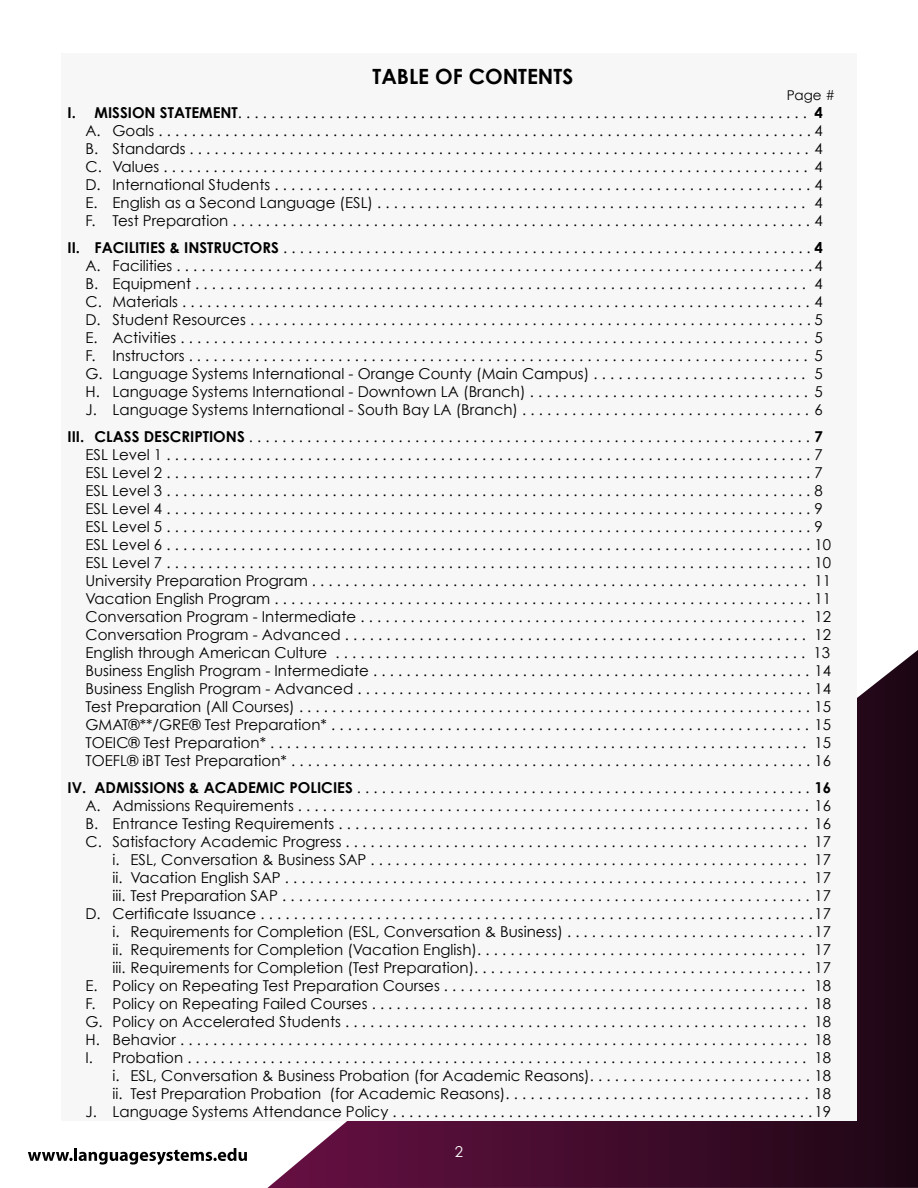
<style>
.page{position:relative;width:918px;height:1188px;background:#fff}
.page>*{position:absolute;margin:0;border:0;box-sizing:border-box;transform-origin:0 0}
.t1{font:700 21px "Century Gothic";color:#000}
.t2{font:15px/18px "Century Gothic";color:#000;text-align:justify}
.t3{font:15px "Century Gothic";color:#fff}
.t4{font:13.5px "Century Gothic";color:#000}
.s1{font-weight:700}
</style>
<div class="page">
<div style="left:61px;top:54px;width:796px;height:540px;background:#f7f7f7"></div>
<svg style="left:267px;top:650px;width:651px;height:538px;background:#3f172f"></svg>
<div style="left:61px;top:90px;width:796px;height:1031px;background:#f7f7f7"></div>
<svg style="left:28px;top:1148px;width:219px;height:17px"></svg>
<h1 class="t1" style="left:373px;top:63px;width:202px">TABLE OF CONTENTS</h1>
<p class="t4" style="left:787px;top:87px;width:50px">Page #</p>
<p class="t2" style="left:86px;top:103px;width:739px;text-indent:-18px"><span class="s1">I. MISSION STATEMENT</span>. . . . . . . . . . . . . . . . . . . . . . . . . . . . . . . . . . . . . . . . . . . . . . . . . . . . . . . . . . . . . . . . . . . . . <span class="s1">4<br></span>A. Goals . . . . . . . . . . . . . . . . . . . . . . . . . . . . . . . . . . . . . . . . . . . . . . . . . . . . . . . . . . . . . . . . . . . . . . . . . . . . . . . 4<br>B. Standards . . . . . . . . . . . . . . . . . . . . . . . . . . . . . . . . . . . . . . . . . . . . . . . . . . . . . . . . . . . . . . . . . . . . . . . . . . . 4<br>C. Values . . . . . . . . . . . . . . . . . . . . . . . . . . . . . . . . . . . . . . . . . . . . . . . . . . . . . . . . . . . . . . . . . . . . . . . . . . . . . . 4<br>D. International Students . . . . . . . . . . . . . . . . . . . . . . . . . . . . . . . . . . . . . . . . . . . . . . . . . . . . . . . . . . . . . . . . . 4<br>E. English as a Second Language (ESL) . . . . . . . . . . . . . . . . . . . . . . . . . . . . . . . . . . . . . . . . . . . . . . . . . . . . 4<br>F. Test Preparation . . . . . . . . . . . . . . . . . . . . . . . . . . . . . . . . . . . . . . . . . . . . . . . . . . . . . . . . . . . . . . . . . . . . . . 4</p>
<p class="t2" style="left:86px;top:238px;width:739px;text-indent:-18px"><span class="s1">II. FACILITIES &amp; INSTRUCTORS</span> . . . . . . . . . . . . . . . . . . . . . . . . . . . . . . . . . . . . . . . . . . . . . . . . . . . . . . . . . . . . . . . . <span class="s1">4<br></span>A. Facilities . . . . . . . . . . . . . . . . . . . . . . . . . . . . . . . . . . . . . . . . . . . . . . . . . . . . . . . . . . . . . . . . . . . . . . . . . . . . . 4<br>B. Equipment . . . . . . . . . . . . . . . . . . . . . . . . . . . . . . . . . . . . . . . . . . . . . . . . . . . . . . . . . . . . . . . . . . . . . . . . . . 4<br>C. Materials . . . . . . . . . . . . . . . . . . . . . . . . . . . . . . . . . . . . . . . . . . . . . . . . . . . . . . . . . . . . . . . . . . . . . . . . . . . . 4<br>D. Student Resources . . . . . . . . . . . . . . . . . . . . . . . . . . . . . . . . . . . . . . . . . . . . . . . . . . . . . . . . . . . . . . . . . . . . 5<br>E. Activities . . . . . . . . . . . . . . . . . . . . . . . . . . . . . . . . . . . . . . . . . . . . . . . . . . . . . . . . . . . . . . . . . . . . . . . . . . . . 5<br>F. Instructors . . . . . . . . . . . . . . . . . . . . . . . . . . . . . . . . . . . . . . . . . . . . . . . . . . . . . . . . . . . . . . . . . . . . . . . . . . . 5<br>G. Language Systems International - Orange County (Main Campus) . . . . . . . . . . . . . . . . . . . . . . . . . . 5<br>H. Language Systems International - Downtown LA (Branch) . . . . . . . . . . . . . . . . . . . . . . . . . . . . . . . . . . 5<br>J. Language Systems International - South Bay LA (Branch) . . . . . . . . . . . . . . . . . . . . . . . . . . . . . . . . . . . 6</p>
<p class="t2" style="left:86px;top:427px;width:747px;text-align:left;text-indent:-18px"><span class="s1">III. CLASS DESCRIPTIONS</span> . . . . . . . . . . . . . . . . . . . . . . . . . . . . . . . . . . . . . . . . . . . . . . . . . . . . . . . . . . . . . . . . . . . . <span class="s1">7<br></span>ESL Level 1 . . . . . . . . . . . . . . . . . . . . . . . . . . . . . . . . . . . . . . . . . . . . . . . . . . . . . . . . . . . . . . . . . . . . . . . . . . . . . . 7<br>ESL Level 2 . . . . . . . . . . . . . . . . . . . . . . . . . . . . . . . . . . . . . . . . . . . . . . . . . . . . . . . . . . . . . . . . . . . . . . . . . . . . . . 7<br>ESL Level 3 . . . . . . . . . . . . . . . . . . . . . . . . . . . . . . . . . . . . . . . . . . . . . . . . . . . . . . . . . . . . . . . . . . . . . . . . . . . . . . 8<br>ESL Level 4 . . . . . . . . . . . . . . . . . . . . . . . . . . . . . . . . . . . . . . . . . . . . . . . . . . . . . . . . . . . . . . . . . . . . . . . . . . . . . . 9<br>ESL Level 5 . . . . . . . . . . . . . . . . . . . . . . . . . . . . . . . . . . . . . . . . . . . . . . . . . . . . . . . . . . . . . . . . . . . . . . . . . . . . . . 9<br>ESL Level 6 . . . . . . . . . . . . . . . . . . . . . . . . . . . . . . . . . . . . . . . . . . . . . . . . . . . . . . . . . . . . . . . . . . . . . . . . . . . . . . 10<br>ESL Level 7 . . . . . . . . . . . . . . . . . . . . . . . . . . . . . . . . . . . . . . . . . . . . . . . . . . . . . . . . . . . . . . . . . . . . . . . . . . . . . . 10<br>University Preparation Program . . . . . . . . . . . . . . . . . . . . . . . . . . . . . . . . . . . . . . . . . . . . . . . . . . . . . . . . . . . . 11<br>Vacation English Program . . . . . . . . . . . . . . . . . . . . . . . . . . . . . . . . . . . . . . . . . . . . . . . . . . . . . . . . . . . . . . . . . 11<br>Conversation Program - Intermediate . . . . . . . . . . . . . . . . . . . . . . . . . . . . . . . . . . . . . . . . . . . . . . . . . . . . . . 12<br>Conversation Program - Advanced . . . . . . . . . . . . . . . . . . . . . . . . . . . . . . . . . . . . . . . . . . . . . . . . . . . . . . . . 12<br>English through American Culture . . . . . . . . . . . . . . . . . . . . . . . . . . . . . . . . . . . . . . . . . . . . . . . . . . . . . . . . . 13<br>Business English Program - Intermediate . . . . . . . . . . . . . . . . . . . . . . . . . . . . . . . . . . . . . . . . . . . . . . . . . . . . . 14<br>Business English Program - Advanced . . . . . . . . . . . . . . . . . . . . . . . . . . . . . . . . . . . . . . . . . . . . . . . . . . . . . . . 14<br>Test Preparation (All Courses) . . . . . . . . . . . . . . . . . . . . . . . . . . . . . . . . . . . . . . . . . . . . . . . . . . . . . . . . . . . . . . 15<br>GMAT®**/GRE® Test Preparation* . . . . . . . . . . . . . . . . . . . . . . . . . . . . . . . . . . . . . . . . . . . . . . . . . . . . . . . . . . 15<br>TOEIC® Test Preparation* . . . . . . . . . . . . . . . . . . . . . . . . . . . . . . . . . . . . . . . . . . . . . . . . . . . . . . . . . . . . . . . . . 15<br>TOEFL® iBT Test Preparation* . . . . . . . . . . . . . . . . . . . . . . . . . . . . . . . . . . . . . . . . . . . . . . . . . . . . . . . . . . . . . . . 16</p>
<p class="t2" style="left:68px;top:778px;width:765px;text-align:right"><span class="s1">IV. ADMISSIONS &amp; ACADEMIC POLICIES</span> . . . . . . . . . . . . . . . . . . . . . . . . . . . . . . . . . . . . . . . . . . . . . . . . . . . . . . . <span class="s1">16<br></span>A. Admissions Requirements . . . . . . . . . . . . . . . . . . . . . . . . . . . . . . . . . . . . . . . . . . . . . . . . . . . . . . . . . . . . . . 16<br>B. Entrance Testing Requirements . . . . . . . . . . . . . . . . . . . . . . . . . . . . . . . . . . . . . . . . . . . . . . . . . . . . . . . . . 16<br>C. Satisfactory Academic Progress . . . . . . . . . . . . . . . . . . . . . . . . . . . . . . . . . . . . . . . . . . . . . . . . . . . . . . . . 17<br>i. ESL, Conversation &amp; Business SAP . . . . . . . . . . . . . . . . . . . . . . . . . . . . . . . . . . . . . . . . . . . . . . . . . . . . . 17<br>ii. Vacation English SAP . . . . . . . . . . . . . . . . . . . . . . . . . . . . . . . . . . . . . . . . . . . . . . . . . . . . . . . . . . . . . . . 17<br>iii. Test Preparation SAP . . . . . . . . . . . . . . . . . . . . . . . . . . . . . . . . . . . . . . . . . . . . . . . . . . . . . . . . . . . . . . . . 17<br>D. Certificate Issuance . . . . . . . . . . . . . . . . . . . . . . . . . . . . . . . . . . . . . . . . . . . . . . . . . . . . . . . . . . . . . . . . . . .17<br>i. Requirements for Completion (ESL, Conversation &amp; Business) . . . . . . . . . . . . . . . . . . . . . . . . . . . . . . 17<br>ii. Requirements for Completion (Vacation English). . . . . . . . . . . . . . . . . . . . . . . . . . . . . . . . . . . . . . . . 17<br>iii. Requirements for Completion (Test Preparation). . . . . . . . . . . . . . . . . . . . . . . . . . . . . . . . . . . . . . . . . 17<br>E. Policy on Repeating Test Preparation Courses . . . . . . . . . . . . . . . . . . . . . . . . . . . . . . . . . . . . . . . . . . . . 18<br>F. Policy on Repeating Failed Courses . . . . . . . . . . . . . . . . . . . . . . . . . . . . . . . . . . . . . . . . . . . . . . . . . . . . . 18<br>G. Policy on Accelerated Students . . . . . . . . . . . . . . . . . . . . . . . . . . . . . . . . . . . . . . . . . . . . . . . . . . . . . . . . 18<br>H. Behavior . . . . . . . . . . . . . . . . . . . . . . . . . . . . . . . . . . . . . . . . . . . . . . . . . . . . . . . . . . . . . . . . . . . . . . . . . . . . 18<br>I. Probation . . . . . . . . . . . . . . . . . . . . . . . . . . . . . . . . . . . . . . . . . . . . . . . . . . . . . . . . . . . . . . . . . . . . . . . . . . . 18<br>i. ESL, Conversation &amp; Business Probation (for Academic Reasons). . . . . . . . . . . . . . . . . . . . . . . . . . . 18<br>ii. Test Preparation Probation (for Academic Reasons). . . . . . . . . . . . . . . . . . . . . . . . . . . . . . . . . . . . . 18<br>J. Language Systems Attendance Policy . . . . . . . . . . . . . . . . . . . . . . . . . . . . . . . . . . . . . . . . . . . . . . . . . . . 19</p>
<p class="t3" style="left:455px;top:1143px;width:10px">2</p>
</div>
